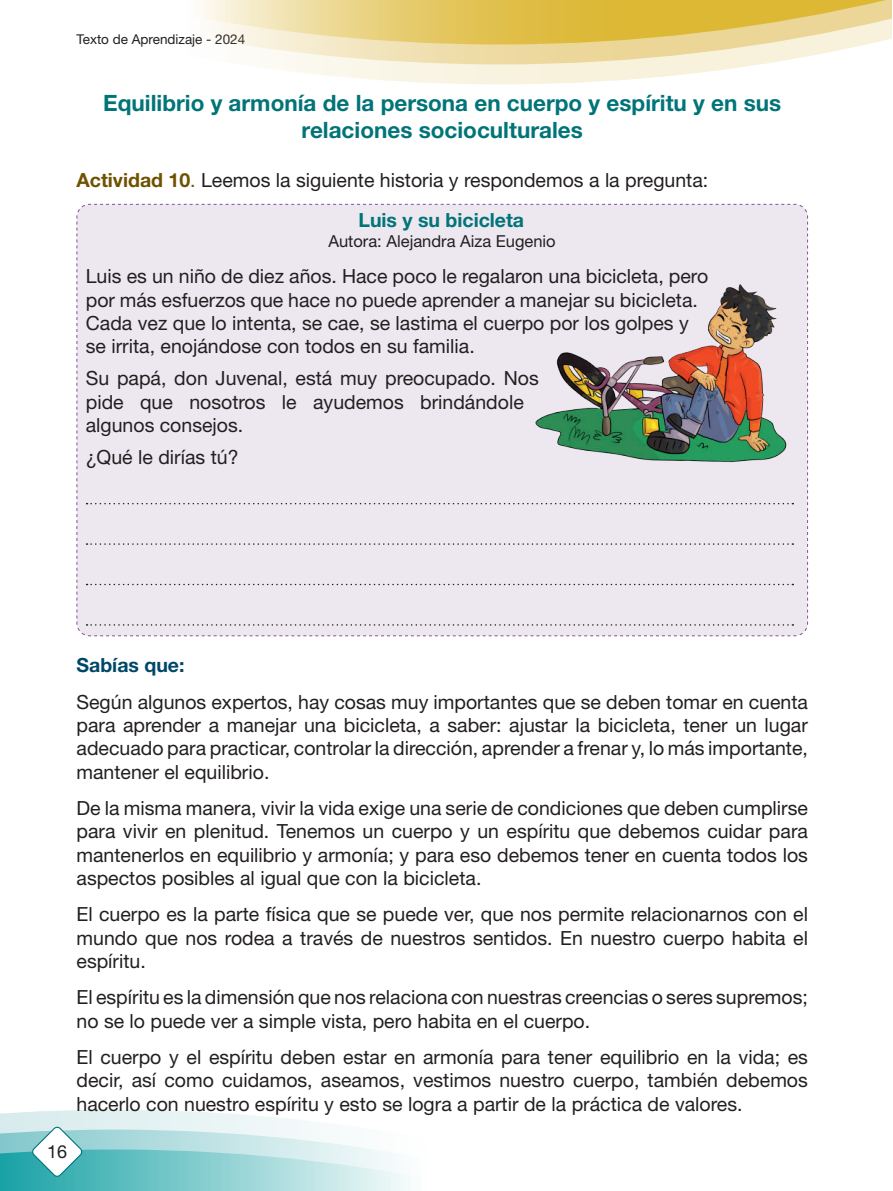
<style>
.page{position:relative;width:893px;height:1191px;background:#fff}
.page>*{position:absolute;margin:0;border:0;box-sizing:border-box;transform-origin:0 0}
.t1{font:700 22.5px/27px "Helvetica Neue LT Std";color:#007478;text-align:center}
.t2{font:19.5px/23.4px "Helvetica Neue LT Std";color:#231f20}
.t3{font:700 19.5px "Helvetica Neue LT Std";color:#004767}
.t4{font:18px "Helvetica Neue LT Std";color:#231f20}
.t5{font:16.5px "Helvetica Neue LT Std";color:#231f20}
.t6{font:13.5px "Helvetica Neue LT Std";color:#231f20}
.s1{font-weight:700;color:#6f5100}
.s2{color:#6f5100}
.s3{font-weight:700;color:#007478}
</style>
<div class="page">
<svg style="left:0;top:1110px;width:410px;height:81px"></svg>
<svg style="left:256px;top:64px;width:505px;height:20px;fill:#f9f5e4"></svg>
<svg style="left:238px;top:44px;width:629px;height:20px"></svg>
<svg style="left:200px;top:0;width:692px;height:44px"></svg>
<div style="left:76px;top:204px;width:732px;height:432px;background:#ede7f0"></div>
<img style="left:516px;top:235px;width:277px;height:247px">
<p class="t6" style="left:77px;top:31px;width:170px">Texto de Aprendizaje - 2024</p>
<p class="t1" style="left:103px;top:89px;width:679px">Equilibrio y armonía de la persona en cuerpo y espíritu y en sus relaciones socioculturales</p>
<p class="t2" style="left:358px;top:160px;width:351px;line-height:39.9px;text-indent:-282px"><span class="s1">Actividad 10</span><span class="s2">.</span> Leemos la siguiente historia y respondemos a la pregunta:<br><span class="s3">Luis y su bicicleta</span></p>
<p class="t5" style="left:328px;top:231px;width:229px">Autora: Alejandra Aiza Eugenio</p>
<p class="t2" style="left:86px;top:264px;width:624px">Luis es un niño de diez años. Hace poco le regalaron una bicicleta, pero por más esfuerzos que hace no puede aprender a manejar su bicicleta.<br>Cada vez que lo intenta, se cae, se lastima el cuerpo por los golpes y se irrita, enojándose con todos en su familia.</p>
<p class="t2" style="left:86px;top:366px;width:454px">Su papá, don Juvenal, está muy preocupado. Nos pide que nosotros le ayudemos brindándole algunos consejos.</p>
<p class="t2" style="left:86px;top:445px;width:154px">¿Qué le dirías tú?</p>
<p class="t3" style="left:77px;top:653px;width:109px">Sabías que:</p>
<p class="t2" style="left:77px;top:689px;width:733px;text-align:justify">Según algunos expertos, hay cosas muy importantes que se deben tomar en cuenta para aprender a manejar una bicicleta, a saber: ajustar la bicicleta, tener un lugar adecuado para practicar, controlar la dirección, aprender a frenar y, lo más importante, mantener el equilibrio.</p>
<p class="t2" style="left:77px;top:796px;width:733px;text-align:justify">De la misma manera, vivir la vida exige una serie de condiciones que deben cumplirse para vivir en plenitud. Tenemos un cuerpo y un espíritu que debemos cuidar para mantenerlos en equilibrio y armonía; y para eso debemos tener en cuenta todos los aspectos posibles al igual que con la bicicleta.</p>
<p class="t2" style="left:77px;top:902px;width:733px;text-align:justify">El cuerpo es la parte física que se puede ver, que nos permite relacionarnos con el mundo que nos rodea a través de nuestros sentidos. En nuestro cuerpo habita el espíritu.</p>
<p class="t2" style="left:77px;top:985px;width:733px">El espíritu es la dimensión que nos relaciona con nuestras creencias o seres supremos; no se lo puede ver a simple vista, pero habita en el cuerpo.</p>
<p class="t2" style="left:77px;top:1045px;width:733px;text-align:justify">El cuerpo y el espíritu deben estar en armonía para tener equilibrio en la vida; es decir, así como cuidamos, aseamos, vestimos nuestro cuerpo, también debemos hacerlo con nuestro espíritu y esto se logra a partir de la práctica de valores.</p>
<p class="t4" style="left:47px;top:1141px;width:22px">16</p>
</div>
